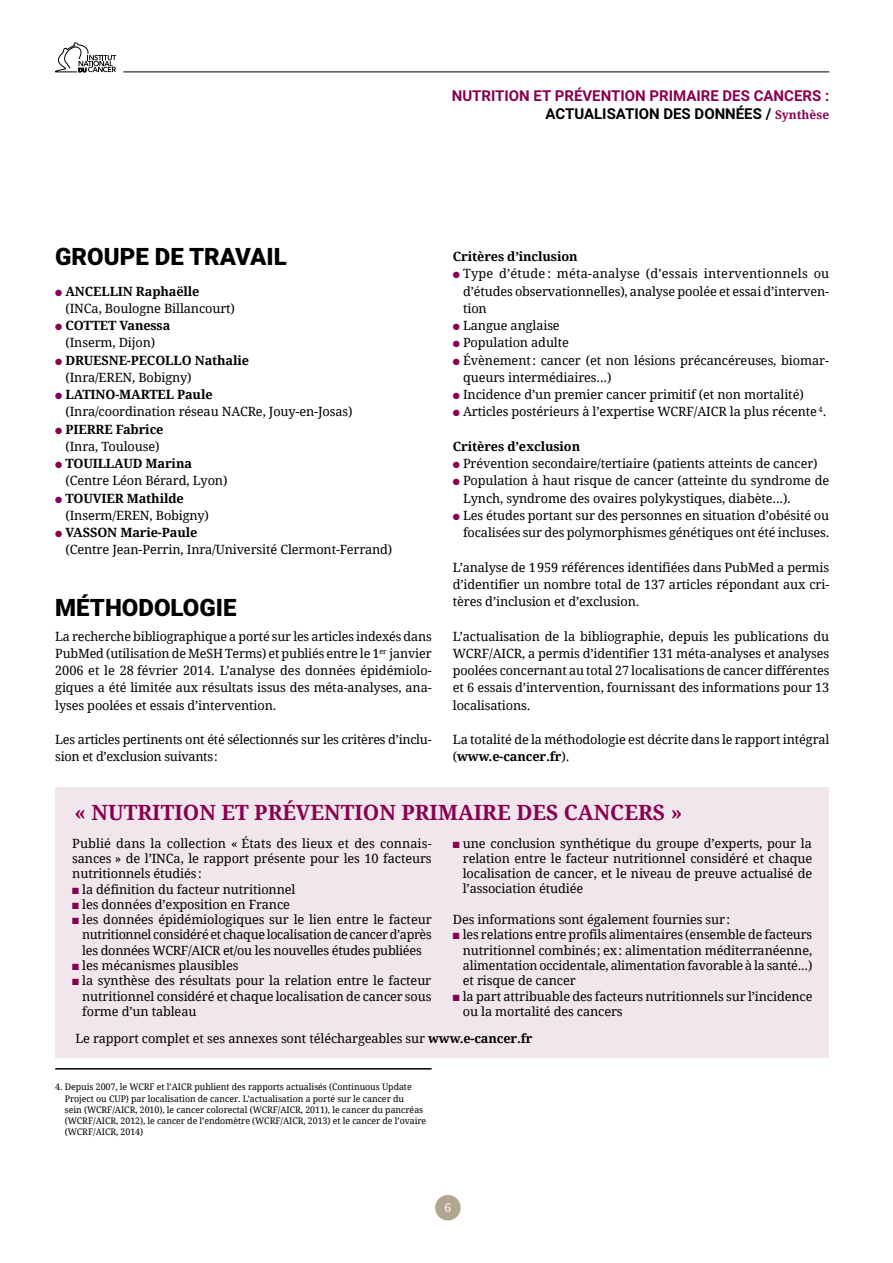
<style>
.page{position:relative;width:893px;height:1263px;background:#fff}
.page>*{position:absolute;margin:0;border:0;box-sizing:border-box;transform-origin:0 0}
.t1{font:900 24px "Roboto";color:#000}
.t2{font:700 21px "Droid Serif";color:#8a0051}
.t3{font:700 15px/18px "Roboto";color:#8a0051;text-align:right}
.t4{font:12.75px/17.2px "Droid Serif";letter-spacing:-.01em;color:#000}
.t5{font:700 12.75px/17.2px "Droid Serif";letter-spacing:-.01em;color:#000}
.t6{font:12px "Droid Serif";color:#fff}
.t7{font:9px/11.2px "Droid Serif";letter-spacing:-.005em;color:#000}
.s1{color:#000}
.s2{font-family:"Droid Serif";font-size:12px}
.s3{color:#8a0051}
.s4{font-weight:700}
.s5{font-weight:400}
</style>
<div class="page">
<hr style="left:123px;top:71px;width:706px;height:1px;background:#000">
<svg style="left:55px;top:43px;width:61px;height:29px"></svg>
<div style="left:435px;top:1195px;width:26px;height:25px;background:#b0a791;border-radius:50%"></div>
<hr style="left:55px;top:1068px;width:377px;height:1px;background:#000">
<div style="left:55px;top:788px;width:774px;height:270px;background:#f1e6eb"></div>
<p class="t3" style="left:452px;top:86px;width:379px">NUTRITION ET PRÉVENTION PRIMAIRE DES CANCERS :<br><span class="s1">ACTUALISATION DES DONNÉES /</span> <span class="s2">Synthèse</span></p>
<h1 class="t1" style="left:55px;top:239px;width:233px">GROUPE DE TRAVAIL</h1>
<p class="t4" style="left:65px;top:282px;width:171px;text-indent:-10px"><span class="s3">●</span> <span class="s4">ANCELLIN Raphaëlle </span>(INCa, Boulogne Billancourt)</p>
<p class="t4" style="left:55px;top:317px;width:117px;text-align:center"><span class="s3">●</span> <span class="s4">COTTET Vanessa </span>(Inserm, Dijon)</p>
<p class="t5" style="left:65px;top:351px;width:185px;text-indent:-10px"><span class="s3">●</span> DRUESNE-PECOLLO Nathalie <span class="s5">(Inra/EREN, Bobigny)</span></p>
<p class="t4" style="left:65px;top:386px;width:288px;text-indent:-10px"><span class="s3">●</span> <span class="s4">LATINO-MARTEL Paule<br></span>(Inra/coordination réseau NACRe, Jouy-en-Josas)</p>
<p class="t4" style="left:55px;top:420px;width:110px;text-align:center"><span class="s3">●</span> <span class="s4">PIERRE Fabrice </span>(Inra, Toulouse)</p>
<p class="t4" style="left:65px;top:455px;width:163px;text-indent:-10px"><span class="s3">●</span> <span class="s4">TOUILLAUD Marina </span>(Centre Léon Bérard, Lyon)</p>
<p class="t4" style="left:65px;top:489px;width:145px;text-indent:-10px"><span class="s3">●</span> <span class="s4">TOUVIER Mathilde </span>(Inserm/EREN, Bobigny)</p>
<p class="t4" style="left:65px;top:524px;width:328px;text-indent:-10px"><span class="s3">●</span> <span class="s4">VASSON Marie-Paule<br></span>(Centre Jean-Perrin, Inra/Université Clermont-Ferrand)</p>
<h1 class="t1" style="left:55px;top:590px;width:183px">MÉTHODOLOGIE</h1>
<p class="t4" style="left:55px;top:627px;width:378px;text-align:justify">La recherche bibliographique a porté sur les articles indexés dans PubMed (utilisation de MeSH Terms) et publiés entre le 1<sup>er</sup> janvier 2006 et le 28 février 2014. L’analyse des données épidémiolo&shy;giques a été limitée aux résultats issus des méta-analyses, ana&shy;lyses poolées et essais d’intervention.</p>
<p class="t4" style="left:55px;top:731px;width:378px">Les articles pertinents ont été sélectionnés sur les critères d’inclu&shy;sion et d’exclusion suivants:</p>
<p class="t5" style="left:453px;top:248px;width:126px">Critères d’inclusion</p>
<p class="t4" style="left:463px;top:265px;width:368px;text-align:justify;text-indent:-10px"><span class="s3">●</span> Type d’étude : méta-analyse (d’essais interventionnels ou d’études observationnelles), analyse poolée et essai d’interven&shy;tion</p>
<p class="t4" style="left:453px;top:317px;width:108px"><span class="s3">●</span> Langue anglaise</p>
<p class="t4" style="left:453px;top:334px;width:118px"><span class="s3">●</span> Population adulte</p>
<p class="t4" style="left:463px;top:351px;width:367px;text-indent:-10px"><span class="s3">●</span> Évènement: cancer (et non lésions précancéreuses, biomar&shy;queurs intermédiaires...)</p>
<p class="t4" style="left:453px;top:386px;width:352px"><span class="s3">●</span> Incidence d’un premier cancer primitif (et non mortalité)</p>
<p class="t4" style="left:453px;top:403px;width:375px"><span class="s3">●</span> Articles postérieurs à l’expertise WCRF/AICR la plus récente <sup>4</sup>.</p>
<p class="t5" style="left:453px;top:438px;width:129px">Critères d’exclusion</p>
<p class="t4" style="left:453px;top:455px;width:366px"><span class="s3">●</span> Prévention secondaire/tertiaire (patients atteints de cancer)</p>
<p class="t4" style="left:463px;top:472px;width:368px;text-indent:-10px"><span class="s3">●</span> Population à haut risque de cancer (atteinte du syndrome de<br>Lynch, syndrome des ovaires polykystiques, diabète...).</p>
<p class="t4" style="left:453px;top:507px;width:378px;text-align:right"><span class="s3">●</span> Les études portant sur des personnes en situation d’obésité ou focalisées sur des polymorphismes génétiques ont été incluses.</p>
<p class="t4" style="left:453px;top:558px;width:378px;text-align:justify">L’analyse de 1959 références identifiées dans PubMed a permis d’identifier un nombre total de 137 articles répondant aux cri&shy;tères d’inclusion et d’exclusion.</p>
<p class="t4" style="left:453px;top:627px;width:378px;text-align:justify">L’actualisation de la bibliographie, depuis les publications du WCRF/AICR, a permis d’identifier 131 méta-analyses et analyses poolées concernant au total 27 localisations de cancer différentes et 6 essais d’intervention, fournissant des informations pour 13 localisations.</p>
<p class="t4" style="left:453px;top:731px;width:378px">La totalité de la méthodologie est décrite dans le rapport intégral (<span class="s4">www.e-cancer.fr</span>).</p>
<h2 class="t2" style="left:74px;top:800px;width:609px">« NUTRITION ET PRÉVENTION PRIMAIRE DES CANCERS »</h2>
<p class="t4" style="left:72px;top:835px;width:361px;line-height:15.3px;text-align:justify">Publié dans la collection « États des lieux et des connais&shy;sances » de l’INCa, le rapport présente pour les 10 facteurs nutritionnels étudiés:</p>
<p class="t4" style="left:72px;top:880px;width:225px"><span class="s3">■</span> la définition du facteur nutritionnel</p>
<p class="t4" style="left:72px;top:896px;width:219px"><span class="s3">■</span> les données d’exposition en France</p>
<p class="t4" style="left:82px;top:912px;width:351px;line-height:15.3px;text-align:justify;text-indent:-10px"><span class="s3">■</span> les données épidémiologiques sur le lien entre le facteur nutritionnel considéré et chaque localisation de cancer d’après les données WCRF/AICR et/ou les nouvelles études publiées</p>
<p class="t4" style="left:72px;top:957px;width:168px"><span class="s3">■</span> les mécanismes plausibles</p>
<p class="t4" style="left:82px;top:973px;width:351px;line-height:15.3px;text-align:justify;text-indent:-10px"><span class="s3">■</span> la synthèse des résultats pour la relation entre le facteur nutritionnel considéré et chaque localisation de cancer sous forme d’un tableau</p>
<p class="t4" style="left:463px;top:835px;width:351px;line-height:15.3px;text-align:justify;text-indent:-10px"><span class="s3">■</span> une conclusion synthétique du groupe d’experts, pour la relation entre le facteur nutritionnel considéré et chaque localisation de cancer, et le niveau de preuve actualisé de l’association étudiée</p>
<p class="t4" style="left:453px;top:911px;width:279px">Des informations sont également fournies sur:</p>
<p class="t4" style="left:463px;top:927px;width:351px;line-height:15.3px;text-align:justify;text-indent:-10px"><span class="s3">■</span> les relations entre profils alimentaires (ensemble de facteurs nutritionnel combinés; ex: alimentation méditerranéenne, alimentation occidentale, alimentation favorable à la santé...) et risque de cancer</p>
<p class="t4" style="left:463px;top:988px;width:351px;line-height:15.3px;text-indent:-10px"><span class="s3">■</span> la part attribuable des facteurs nutritionnels sur l’incidence ou la mortalité des cancers</p>
<p class="t4" style="left:75px;top:1030px;width:459px">Le rapport complet et ses annexes sont téléchargeables sur <span class="s4">www.e-cancer.fr</span></p>
<p class="t7" style="left:65px;top:1082px;width:363px;text-indent:-10px">4. Depuis 2007, le WCRF et l’AICR publient des rapports actualisés (Continuous Update Project ou CUP) par localisation de cancer. L’actualisation a porté sur le cancer du<br>sein (WCRF/AICR, 2010), le cancer colorectal (WCRF/AICR, 2011), le cancer du pancréas (WCRF/AICR, 2012), le cancer de l’endomètre (WCRF/AICR, 2013) et le cancer de l’ovaire (WCRF/AICR, 2014)</p>
<p class="t6" style="left:445px;top:1201px;width:8px">6</p>
</div>
